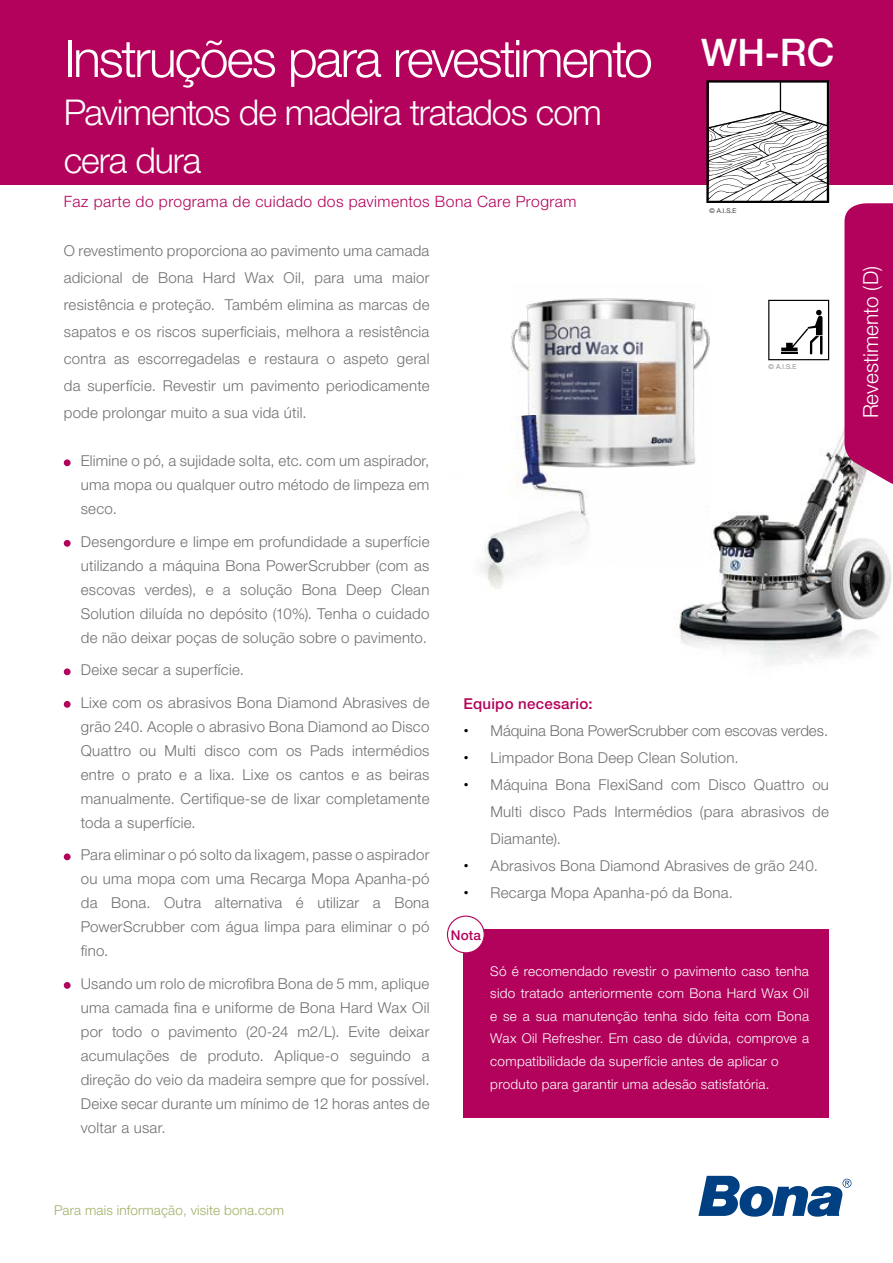
<style>
.page{position:relative;width:893px;height:1263px;background:#fff}
.page>*{position:absolute;margin:0;border:0;box-sizing:border-box;transform-origin:0 0}
.t1{font:300 51.75px "Helvetica Neue";letter-spacing:-.04em;color:#fff}
.t2{font:500 38.1px "Helvetica Neue";color:#fff}
.t3{font:300 35.55px/48px "Helvetica Neue";letter-spacing:-.035em;color:#fff}
.t4{font:300 20.85px "Helvetica Neue";color:#fff}
.t5{font:300 15.6px "Helvetica Neue";letter-spacing:.03em;color:#b3025b}
.t6{font:300 15px/24px "Helvetica Neue";letter-spacing:.015em;color:#706f6f;text-align:justify}
.t7{font:300 15px "Helvetica Neue";letter-spacing:-.005em;color:#706f6f}
.t8{font:500 15px "Helvetica Neue";letter-spacing:.02em;color:#b3025b}
.t9{font:300 13.5px/22.5px "Helvetica Neue";letter-spacing:.02em;color:#fff}
.t10{font:300 13.5px "Helvetica Neue";letter-spacing:.01em;color:#9fb064}
.t11{font:500 13.5px "Helvetica Neue";color:#b3025b}
.t12{font:300 6.9px "Helvetica Neue";color:#706f6f}
.t13{font:300 6.6px "Helvetica Neue";color:#000}
.s1{font-weight:400;color:#000}
</style>
<div class="page">
<img style="left:679px;top:299px;width:213px;height:365px">
<div style="left:64px;top:459px;width:7px;height:7px;background:#b3025b;border-radius:50%"></div>
<div style="left:64px;top:540px;width:7px;height:7px;background:#b3025b;border-radius:50%"></div>
<div style="left:64px;top:668px;width:7px;height:7px;background:#b3025b;border-radius:50%"></div>
<div style="left:64px;top:701px;width:7px;height:7px;background:#b3025b;border-radius:50%"></div>
<div style="left:64px;top:853px;width:7px;height:7px;background:#b3025b;border-radius:50%"></div>
<div style="left:64px;top:982px;width:7px;height:7px;background:#b3025b;border-radius:50%"></div>
<div style="left:0;top:0;width:893px;height:184px;background:#b3025b"></div>
<svg style="left:698px;top:1176px;width:153px;height:41px"></svg>
<svg style="left:706px;top:80px;width:123px;height:123px;background:#d3d1d2"></svg>
<svg style="left:844px;top:203px;width:49px;height:292px;background:#b61666"></svg>
<svg style="left:768px;top:300px;width:61px;height:60px"></svg>
<img style="left:511px;top:298px;width:199px;height:266px">
<img style="left:480px;top:410px;width:132px;height:179px">
<div style="left:463px;top:929px;width:366px;height:189px;background:#b3025b"></div>
<div style="left:447px;top:916px;width:37px;height:37px;background:#fff;border-radius:50%"></div>
<div style="left:447px;top:915px;width:38px;height:38px;border:1px solid #b3025b;border-radius:50%"></div>
<h1 class="t1" style="left:64px;top:27px;width:591px">Instruções para revestimento</h1>
<h3 class="t3" style="left:64px;top:88px;width:540px">Pavimentos de madeira tratados com cera dura</h3>
<p class="t5" style="left:64px;top:192px;width:514px">Faz parte do programa de cuidado dos pavimentos Bona Care Program</p>
<p class="t6" style="left:64px;top:237px;width:367px;line-height:27px">O revestimento proporciona ao pavimento uma camada adicional de Bona Hard Wax Oil, para uma maior resistência e proteção. Também elimina as marcas de sapatos e os riscos superficiais, melhora a resistência contra as escorregadelas e restaura o aspeto geral da superfície. Revestir um pavimento periodicamente pode prolongar muito a sua vida útil.</p>
<h2 class="t2" style="left:701px;top:30px;width:134px">WH-RC</h2>
<p class="t13" style="left:709px;top:206px;width:28px">© A.I.S.E</p>
<p class="t12" style="left:769px;top:363px;width:29px">© A.I.S.E</p>
<p class="t6" style="left:81px;top:448px;width:350px">Elimine o pó, a sujidade solta, etc. com um aspirador, uma mopa ou qualquer outro método de limpeza em seco.</p>
<p class="t6" style="left:81px;top:529px;width:350px">Desengordure e limpe em profundidade a superfície utilizando a máquina Bona PowerScrubber (com as escovas verdes), e a solução Bona Deep Clean Solution diluída no depósito (10%). Tenha o cuidado de não deixar poças de solução sobre o pavimento.</p>
<p class="t6" style="left:81px;top:653px;width:350px;line-height:32.5px">Deixe secar a superfície.<br>Lixe com os abrasivos Bona Diamond Abrasives de</p>
<p class="t6" style="left:81px;top:714px;width:350px">grão 240. Acople o abrasivo Bona Diamond ao Disco Quattro ou Multi disco com os Pads intermédios entre o prato e a lixa. Lixe os cantos e as beiras manualmente. Certifique-se de lixar completamente toda a superfície.</p>
<p class="t6" style="left:81px;top:843px;width:350px">Para eliminar o pó solto da lixagem, passe o aspirador ou uma mopa com uma Recarga Mopa Apanha-pó da Bona. Outra alternativa é utilizar a Bona PowerScrubber com água limpa para eliminar o pó fino.</p>
<p class="t6" style="left:81px;top:971px;width:350px">Usando um rolo de microfibra Bona de 5 mm, aplique uma camada fina e uniforme de Bona Hard Wax Oil por todo o pavimento (20-24 m2/L). Evite deixar acumulações de produto. Aplique-o seguindo a direção do veio da madeira sempre que for possível.<br>Deixe secar durante um mínimo de 12 horas antes de voltar a usar.</p>
<p class="t8" style="left:463px;top:695px;width:131px">Equipo necesario:</p>
<p class="t7" style="left:463px;top:721px;width:366px"><span class="s1">•</span> Máquina Bona PowerScrubber com escovas verdes.</p>
<p class="t6" style="left:463px;top:745px;width:277px"><span class="s1">•</span> Limpador Bona Deep Clean Solution.</p>
<p class="t6" style="left:490px;top:771px;width:340px;line-height:27px;text-indent:-27px"><span class="s1">•</span> Máquina Bona FlexiSand com Disco Quattro ou Multi disco Pads Intermédios (para abrasivos de Diamante).</p>
<p class="t6" style="left:463px;top:853px;width:356px"><span class="s1">•</span> Abrasivos Bona Diamond Abrasives de grão 240.</p>
<p class="t6" style="left:463px;top:880px;width:271px"><span class="s1">•</span> Recarga Mopa Apanha-pó da Bona.</p>
<p class="t11" style="left:451px;top:927px;width:32px">Nota</p>
<p class="t9" style="left:490px;top:959px;width:320px">Só é recomendado revestir o pavimento caso tenha sido tratado anteriormente com Bona Hard Wax Oil e se a sua manutenção tenha sido feita com Bona Wax Oil Refresher. Em caso de dúvida, comprove a compatibilidade da superfície antes de aplicar o produto para garantir uma adesão satisfatória.</p>
<p class="t10" style="left:54px;top:1201px;width:232px">Para mais informação, visite bona.com</p>
<h3 class="t4" style="left:858px;top:418px;width:154px;rotate:-90deg">Revestimento (D)</h3>
</div>
